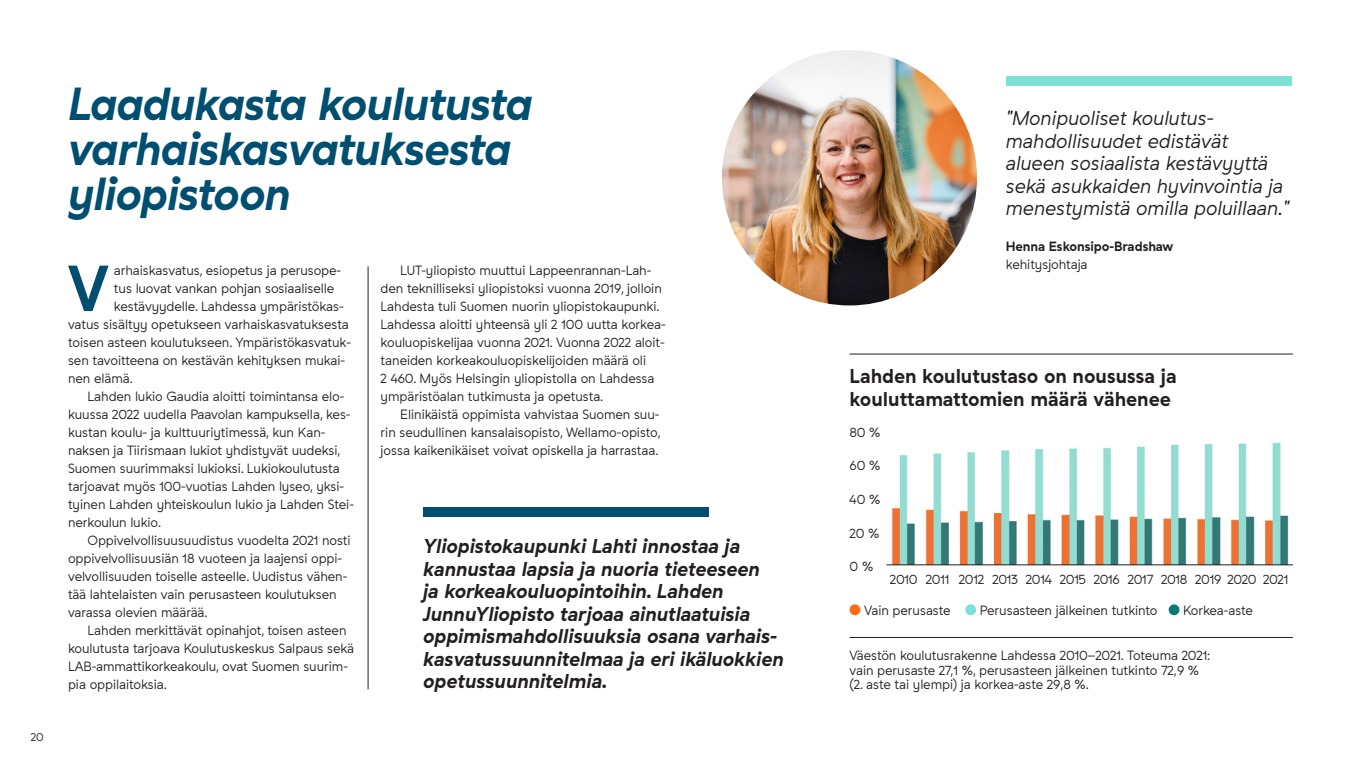
<style>
.page{position:relative;width:1361px;height:766px;background:#fff}
.page>*{position:absolute;margin:0;border:0;box-sizing:border-box;transform-origin:0 0}
.leipis__pieni_anfang{font:700 63px "Studio Feixen Sans Lahti";color:#004f70}
.iso_otsikko{font:italic 45px/45px "Studio Feixen Sans Lahti Headline";letter-spacing:-.03em;color:#004f70}
.nosto{font:italic 700 19.5px/22.5px "Studio Feixen Sans Lahti";letter-spacing:-.005em;color:#231f20}
.iso_lainaus{font:italic 19.5px/22.5px "Studio Feixen Sans Lahti";letter-spacing:-.005em;color:#231f20}
.väliotsikko{font:700 19.5px/22.5px "Studio Feixen Sans Lahti";color:#231f20}
.leipis__sis{font:13.05px/18px "Studio Feixen Sans Lahti";letter-spacing:-.005em;color:#231f20}
.leipis__pieni_anfang-2{font:13.05px "Studio Feixen Sans Lahti";letter-spacing:-.005em;color:#231f20}
.kuvaaja_selite{font:13.05px/14.5px "Studio Feixen Sans Lahti";letter-spacing:-.005em;color:#231f20}
.leipis{font:13.05px "Studio Feixen Sans Lahti";letter-spacing:-.015em;color:#231f20}
.leipis-2{font:700 13.05px "Studio Feixen Sans Lahti";letter-spacing:-.005em;color:#231f20}
.t1{font:11.25px "Studio Feixen Sans Lahti";color:#231f20}
</style>
<div class="page">
<hr style="left:368px;top:266px;width:1px;height:423px;background:#231f20">
<div style="left:1006px;top:77px;width:285px;height:9px;background:#7de0d4"></div>
<div style="left:423px;top:507px;width:285px;height:9px;background:#004f70"></div>
<img style="left:722px;top:50px;width:255px;height:255px;border-radius:128px">
<hr style="left:849px;top:637px;width:444px;height:1px;background:#231f20">
<div style="left:849px;top:604px;width:11px;height:11px;background:#ff6b12;border-radius:50%"></div>
<div style="left:965px;top:604px;width:11px;height:11px;background:#7de0d4;border-radius:50%"></div>
<div style="left:1168px;top:604px;width:11px;height:11px;background:#0a7a75;border-radius:50%"></div>
<hr style="left:849px;top:353px;width:444px;height:1px;background:#231f20">
<img style="left:892px;top:442px;width:397px;height:122px">
<hr style="left:886px;top:564px;width:407px;height:1px;background:#231f20">
<p class="t1" style="left:31px;top:729px;width:14px">20</p>
<p class="iso_otsikko" style="left:68px;top:82px;width:467px">Laadukasta koulutusta varhaiskasvatuksesta yliopistoon</p>
<p class="leipis__pieni_anfang" style="left:67px;top:250px;width:43px">V</p>
<p class="leipis__pieni_anfang-2" style="left:114px;top:262px;width:229px">arhaiskasvatus, esiopetus ja perusope-</p>
<p class="leipis__pieni_anfang-2" style="left:114px;top:280px;width:222px">tus luovat vankan pohjan sosiaaliselle</p>
<p class="leipis__pieni_anfang-2" style="left:114px;top:298px;width:231px">kestävyydelle. Lahdessa ympäristökas-</p>
<p class="leipis__pieni_anfang-2" style="left:68px;top:316px;width:282px">vatus sisältyy opetukseen varhaiskasvatuksesta</p>
<p class="leipis__pieni_anfang-2" style="left:68px;top:334px;width:284px">toisen asteen koulutukseen. Ympäristökasvatuk-</p>
<p class="leipis__pieni_anfang-2" style="left:68px;top:352px;width:279px">sen tavoitteena on kestävän kehityksen mukai-</p>
<p class="leipis__pieni_anfang-2" style="left:68px;top:370px;width:66px">nen elämä.</p>
<p class="leipis__sis" style="left:68px;top:387px;width:287px;text-indent:20px">Lahden lukio Gaudia aloitti toimintansa elo&shy;kuussa 2022 uudella Paavolan kampuksella, kes&shy;kustan koulu- ja kulttuuriytimessä, kun Kan&shy;naksen ja Tiirismaan lukiot yhdistyvät uudeksi, Suomen suurimmaksi lukioksi. Lukiokoulutusta tarjoavat myös 100-vuotias Lahden lyseo, yksi&shy;tyinen Lahden yhteiskoulun lukio ja Lahden Stei&shy;nerkoulun lukio.</p>
<p class="leipis__sis" style="left:68px;top:531px;width:284px;text-indent:20px">Oppivelvollisuusuudistus vuodelta 2021 nosti oppivelvollisuusiän 18 vuoteen ja laajensi oppi&shy;velvollisuuden toiselle asteelle. Uudistus vähen&shy;tää lahtelaisten vain perusasteen koulutuksen varassa olevien määrää.</p>
<p class="leipis__sis" style="left:68px;top:621px;width:287px;text-indent:20px">Lahden merkittävät opinahjot, toisen asteen koulutusta tarjoava Koulutuskeskus Salpaus sekä LAB-ammattikorkeakoulu, ovat Suomen suurim&shy;pia oppilaitoksia.</p>
<p class="leipis__sis" style="left:381px;top:261px;width:286px;text-indent:20px">LUT-yliopisto muuttui Lappeenrannan-Lah&shy;den teknilliseksi yliopistoksi vuonna 2019, jolloin Lahdesta tuli Suomen nuorin yliopistokaupunki.<br>Lahdessa aloitti yhteensä yli 2 100 uutta korkea&shy;kouluopiskelijaa vuonna 2021. Vuonna 2022 aloit&shy;taneiden korkeakouluopiskelijoiden määrä oli<br>2 460. Myös Helsingin yliopistolla on Lahdessa ympäristöalan tutkimusta ja opetusta.</p>
<p class="leipis__sis" style="left:381px;top:405px;width:282px;text-align:justify;text-indent:20px">Elinikäistä oppimista vahvistaa Suomen suu&shy;rin seudullinen kansalaisopisto, Wellamo-opisto, jossa kaikenikäiset voivat opiskella ja harrastaa.</p>
<p class="nosto" style="left:423px;top:535px;width:362px">Yliopistokaupunki Lahti innostaa ja kannustaa lapsia ja nuoria tieteeseen<br>ja korkeakouluopintoihin. Lahden JunnuYliopisto tarjoaa ainutlaatuisia oppimismahdollisuuksia osana varhais&shy;kasvatussuunnitelmaa ja eri ikäluokkien opetussuunnitelmia.</p>
<p class="iso_lainaus" style="left:1006px;top:108px;width:285px">"Monipuoliset koulutus&shy;mahdollisuudet edistävät alueen sosiaalista kestävyyttä sekä asukkaiden hyvinvointia ja menestymistä omilla poluillaan."</p>
<p class="leipis-2" style="left:1006px;top:238px;width:169px">Henna Eskonsipo-Bradshaw</p>
<p class="leipis" style="left:1006px;top:256px;width:83px">kehitysjohtaja</p>
<p class="väliotsikko" style="left:849px;top:365px;width:329px">Lahden koulutustaso on nousussa ja kouluttamattomien määrä vähenee</p>
<p class="leipis" style="left:849px;top:424px;width:32px">80 %</p>
<p class="leipis" style="left:849px;top:457px;width:32px">60 %</p>
<p class="leipis" style="left:849px;top:491px;width:32px">40 %</p>
<p class="leipis" style="left:849px;top:525px;width:31px">20 %</p>
<p class="leipis" style="left:849px;top:558px;width:25px">0 %</p>
<p class="leipis" style="left:890px;top:571px;width:29px">2010</p>
<p class="leipis" style="left:926px;top:571px;width:25px">2011</p>
<p class="leipis" style="left:959px;top:571px;width:27px">2012</p>
<p class="leipis" style="left:992px;top:571px;width:27px">2013</p>
<p class="leipis" style="left:1026px;top:571px;width:28px">2014</p>
<p class="leipis" style="left:1060px;top:571px;width:28px">2015</p>
<p class="leipis" style="left:1093px;top:571px;width:28px">2016</p>
<p class="leipis" style="left:1127px;top:571px;width:27px">2017</p>
<p class="leipis" style="left:1161px;top:571px;width:28px">2018</p>
<p class="leipis" style="left:1195px;top:571px;width:28px">2019</p>
<p class="leipis" style="left:1227px;top:571px;width:31px">2020</p>
<p class="leipis" style="left:1263px;top:571px;width:27px">2021</p>
<p class="leipis" style="left:864px;top:602px;width:88px">Vain perusaste</p>
<p class="leipis" style="left:980px;top:602px;width:179px">Perusasteen jälkeinen tutkinto</p>
<p class="leipis" style="left:1183px;top:602px;width:71px">Korkea-aste</p>
<p class="kuvaaja_selite" style="left:849px;top:648px;width:362px">Väestön koulutusrakenne Lahdessa 2010–2021. Toteuma 2021: vain perusaste 27,1 %, perusasteen jälkeinen tutkinto 72,9 % (2. aste tai ylempi) ja korkea-aste 29,8 %.</p>
</div>
